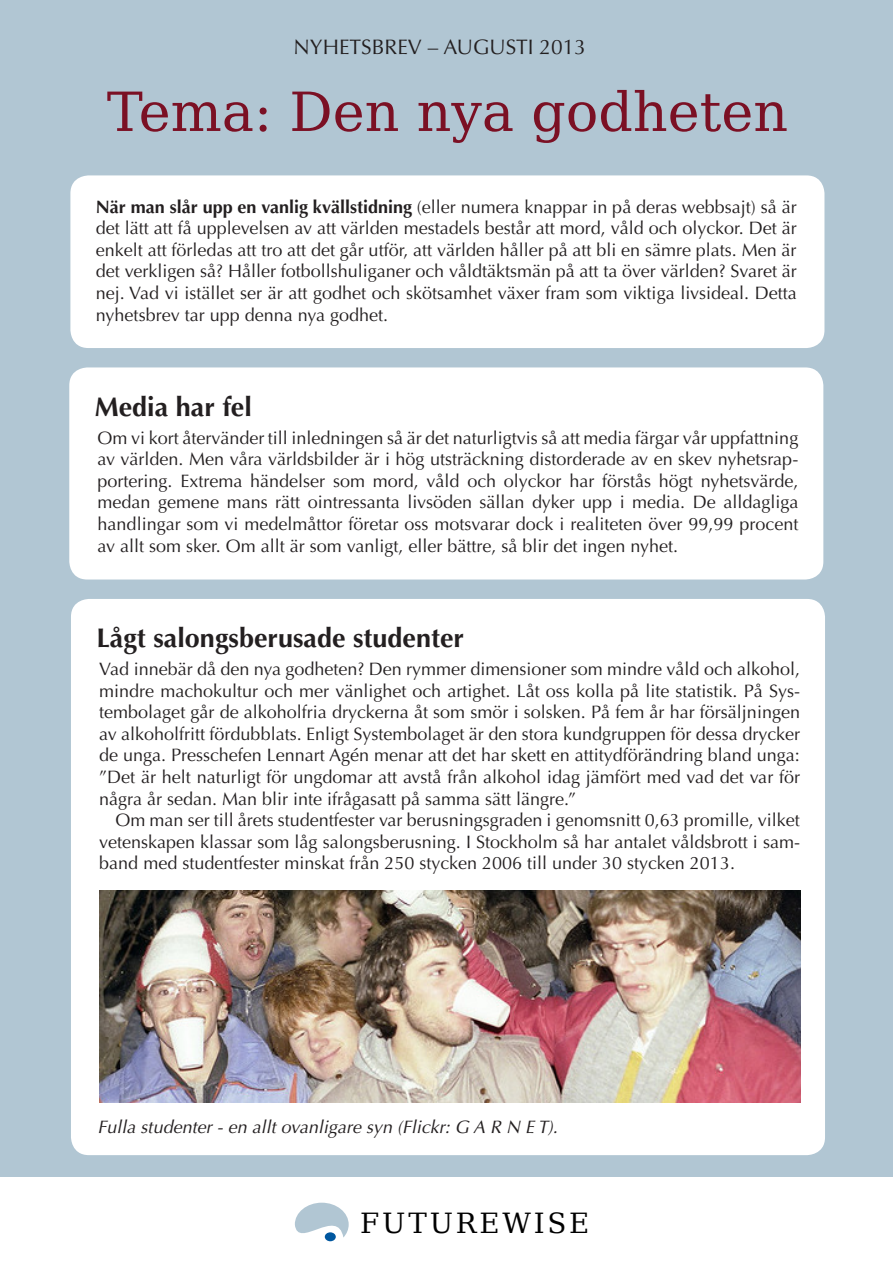
<style>
.page{position:relative;width:893px;height:1263px;background:#fff}
.page>*{position:absolute;margin:0;border:0;box-sizing:border-box;transform-origin:0 0}
.t1{font:54px "DejaVu Serif";color:#7b1024}
.t2{font:27.75px "DejaVu Serif";letter-spacing:.1em;color:#000}
.t3{font:700 27px "Optima";color:#231f20}
.t4{font:21px "Optima";color:#231f20}
.t5{font:18px/21.6px "Optima";color:#231f20;text-align:justify}
.t6{font:italic 18px "Optima";color:#231f20}
.s1{font-weight:700}
</style>
<div class="page">
<div style="left:0;top:0;width:893px;height:1176px;background:#b1c6d3"></div>
<svg style="left:295px;top:1203px;width:54px;height:39px"></svg>
<div style="left:325px;top:1232px;width:11px;height:9px;background:#00579f;border-radius:50%"></div>
<div style="left:70px;top:175px;width:754px;height:173px;background:#fff;border-radius:18px"></div>
<div style="left:69px;top:367px;width:754px;height:212px;background:#fff;border-radius:18px"></div>
<div style="left:71px;top:599px;width:754px;height:556px;background:#fff;border-radius:18px"></div>
<img style="left:99px;top:890px;width:701px;height:213px">
<p class="t4" style="left:294px;top:35px;width:294px">NYHETSBREV – AUGUSTI 2013</p>
<p class="t1" style="left:107px;top:64px;width:683px">Tema: Den nya godheten</p>
<p class="t5" style="left:96px;top:196px;width:702px"><span class="s1">När man slår upp en vanlig kvällstidning</span> (eller numera knappar in på deras webbsajt) så är det lätt att få upplevelsen av att världen mestadels består att mord, våld och olyckor. Det är enkelt att förledas att tro att det går utför, att världen håller på att bli en sämre plats. Men är det verkligen så? Håller fotbollshuliganer och våldtäktsmän på att ta över världen? Svaret är nej. Vad vi istället ser är att godhet och skötsamhet växer fram som viktiga livsideal. Detta nyhetsbrev tar upp denna nya godhet.</p>
<p class="t3" style="left:95px;top:391px;width:159px">Media har fel</p>
<p class="t5" style="left:98px;top:427px;width:702px">Om vi kort återvänder till inledningen så är det naturligtvis så att media färgar vår uppfattning av världen. Men våra världsbilder är i hög utsträckning distorderade av en skev nyhetsrap&shy;portering. Extrema händelser som mord, våld och olyckor har förstås högt nyhetsvärde, medan gemene mans rätt ointressanta livsöden sällan dyker upp i media. De alldagliga handlingar som vi medelmåttor företar oss motsvarar dock i realiteten över 99,99 procent av allt som sker. Om allt är som vanligt, eller bättre, så blir det ingen nyhet.</p>
<p class="t3" style="left:96px;top:622px;width:369px">Lågt salongsberusade studenter</p>
<p class="t5" style="left:99px;top:658px;width:702px">Vad innebär då den nya godheten? Den rymmer dimensioner som mindre våld och alkohol, mindre machokultur och mer vänlighet och artighet. Låt oss kolla på lite statistik. På Sys&shy;tembolaget går de alkoholfria dryckerna åt som smör i solsken. På fem år har försäljningen av alkoholfritt fördubblats. Enligt Systembolaget är den stora kundgruppen för dessa drycker de unga. Presschefen Lennart Agén menar att det har skett en attitydförändring bland unga: ”Det är helt naturligt för ungdomar att avstå från alkohol idag jämfört med vad det var för några år sedan. Man blir inte ifrågasatt på samma sätt längre.”</p>
<p class="t5" style="left:99px;top:809px;width:702px;text-indent:16px">Om man ser till årets studentfester var berusningsgraden i genomsnitt 0,63 promille, vilket vetenskapen klassar som låg salongsberusning. I Stockholm så har antalet våldsbrott i sam&shy;band med studentfester minskat från 250 stycken 2006 till under 30 stycken 2013.</p>
<p class="t6" style="left:98px;top:1117px;width:462px">Fulla studenter - en allt ovanligare syn (Flickr: G A R N E T).</p>
<p class="t2" style="left:360px;top:1198px;width:231px">FUTUREWISE</p>
</div>
